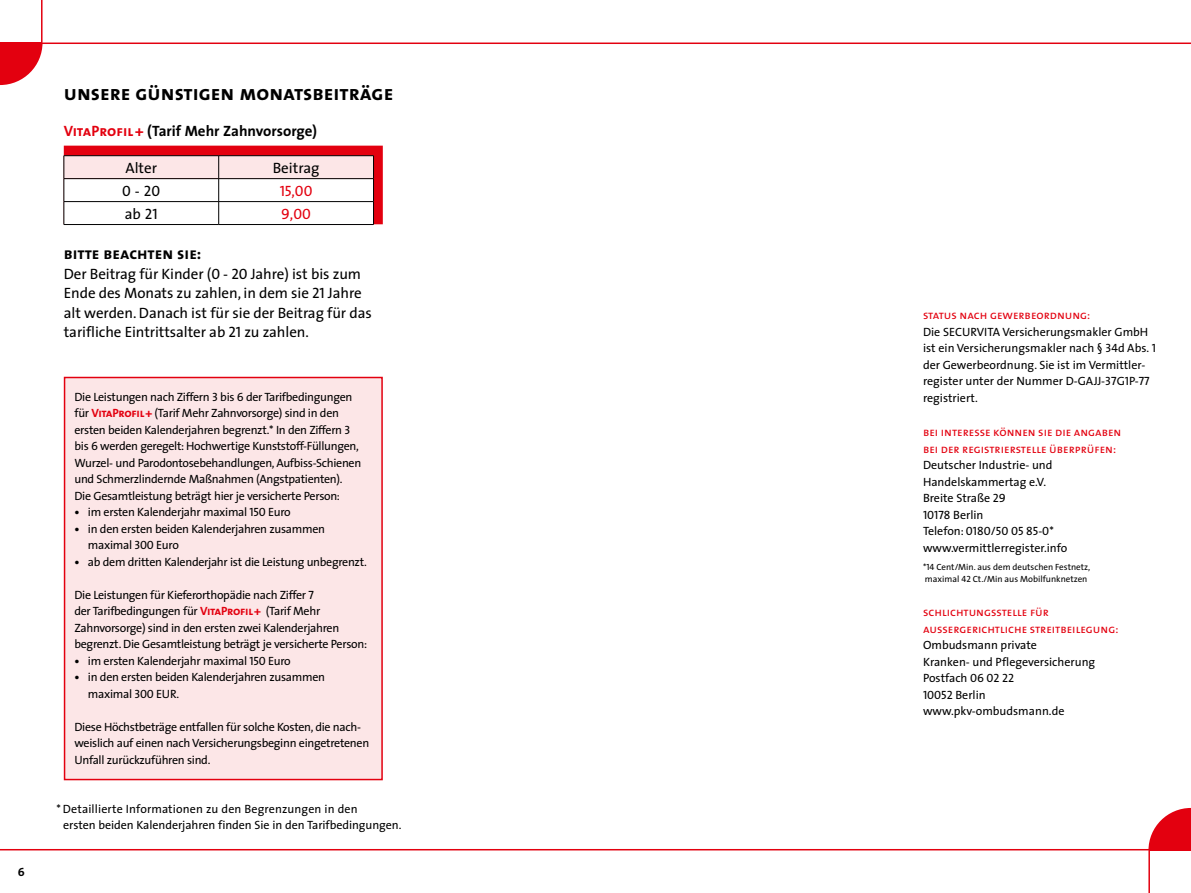
<style>
.page{position:relative;width:1191px;height:893px;background:#fff}
.page>*{position:absolute;margin:0;border:0;box-sizing:border-box;transform-origin:0 0}
.t1{font:21px "The Sans Bold Caps";color:#000}
.t2{font:16.5px "The Sans Bold Caps";color:#000}
.t3{font:15px/19.5px "The Sans";letter-spacing:-.005em;color:#000}
.t4{font:700 15px "The Sans";color:#000}
.t5{font:15px "The Sans Caps";color:#e3000f}
.t6{font:15px "The Sans Caps";color:#000}
.t7{font:12px/16.5px "The Sans";letter-spacing:-.025em;color:#000}
.t8{font:12px/16.5px "The Sans";color:#000}
.t9{font:12px/16.5px "The Sans Caps";color:#e3000f}
.t10{font:12px/16.5px "The Sans";letter-spacing:-.005em;color:#000}
.t11{font:12px "The Sans Caps";color:#000}
.t12{font:12px "The Sans Bold Caps";color:#000}
.t13{font:9px/12px "The Sans";color:#000}
.s1{font-family:"The Sans Bold Caps";font-weight:400;color:#e3000f}
.s2{font-family:"The Sans Caps"}
.s3{font-family:"The Sans Bold Caps";color:#e3000f}
.s4{font-family:"The Sans Bold Caps"}
.s5{font-family:"The Sans"}
</style>
<div class="page">
<div style="left:64px;top:377px;width:319px;height:403px;background:#fce6e7;border:2px solid #e3000f"></div>
<hr style="left:0;top:43px;width:1191px;height:1px;background:#e3000f">
<svg style="left:0;top:44px;width:43px;height:41px"></svg>
<hr style="left:41px;top:0;width:2px;height:43px;background:#e3000f">
<hr style="left:0;top:849px;width:1191px;height:1px;background:#e3000f">
<svg style="left:1148px;top:808px;width:43px;height:41px"></svg>
<hr style="left:1148px;top:850px;width:2px;height:43px;background:#e3000f">
<div style="left:64px;top:146px;width:319px;height:78px;background:#e3000f"></div>
<hr style="left:64px;top:155px;width:155px;height:1px;background:#000">
<hr style="left:219px;top:155px;width:154px;height:1px;background:#000">
<svg style="left:64px;top:156px;width:310px;height:69px;background:#f3ecec"></svg>
<hr style="left:64px;top:224px;width:155px;height:1px;background:#000">
<hr style="left:219px;top:224px;width:154px;height:1px;background:#000">
<p class="t12" style="left:18px;top:862px;width:8px">6</p>
<h1 class="t1" style="left:64px;top:76px;width:331px">unsere günstigen monatsbeiträge</h1>
<p class="t4" style="left:64px;top:119px;width:255px"><span class="s1">VitaProfil+</span> (Tarif Mehr Zahnvorsorge)</p>
<p class="t3" style="left:125px;top:157px;width:33px">Alter</p>
<p class="t3" style="left:273px;top:157px;width:48px">Beitrag</p>
<p class="t6" style="left:122px;top:178px;width:39px">0 - 20</p>
<p class="t5" style="left:280px;top:178px;width:34px">15,00</p>
<p class="t3" style="left:125px;top:203px;width:35px">ab <span class="s2">21</span></p>
<p class="t5" style="left:281px;top:201px;width:31px">9,00</p>
<h2 class="t2" style="left:64px;top:240px;width:139px">bitte beachten sie:</h2>
<p class="t3" style="left:64px;top:263px;width:309px">Der Beitrag für Kinder (<span class="s2">0 - 20</span> Jahre) ist bis zum Ende des Monats zu zahlen, in dem sie <span class="s2">21</span> Jahre alt werden. Danach ist für sie der Beitrag für das tarifliche Eintrittsalter ab <span class="s2">21</span> zu zahlen.</p>
<p class="t7" style="left:74px;top:388px;width:288px">Die Leistungen nach Ziffern <span class="s2">3</span> bis <span class="s2">6</span> der Tarifbedingungen für <span class="s3">VitaProfil+</span> (Tarif Mehr Zahnvorsorge) sind in den ersten beiden Kalenderjahren begrenzt.* In den Ziffern <span class="s2">3 </span>bis <span class="s2">6</span> werden geregelt: Hochwertige Kunststoff-Füllungen, Wurzel- und Parodontosebehandlungen, Aufbiss-Schienen und Schmerzlindernde Maßnahmen (Angstpatienten).<br>Die Gesamtleistung beträgt hier je versicherte Person:</p>
<p class="t7" style="left:74px;top:504px;width:218px"><span class="s4">•</span> im ersten Kalenderjahr maximal <span class="s2">150</span> Euro</p>
<p class="t7" style="left:88px;top:520px;width:239px;text-indent:-14px"><span class="s4">•</span> in den ersten beiden Kalenderjahren zusammen maximal <span class="s2">300</span> Euro</p>
<p class="t7" style="left:74px;top:553px;width:294px"><span class="s4">•</span> ab dem dritten Kalenderjahr ist die Leistung unbegrenzt.</p>
<p class="t7" style="left:74px;top:586px;width:294px">Die Leistungen für Kieferorthopädie nach Ziffer <span class="s2">7<br></span>der Tarifbedingungen für <span class="s3">VitaProfil+</span> (Tarif Mehr Zahnvorsorge) sind in den ersten zwei Kalenderjahren begrenzt. Die Gesamtleistung beträgt je versicherte Person:</p>
<p class="t7" style="left:74px;top:652px;width:218px"><span class="s4">•</span> im ersten Kalenderjahr maximal <span class="s2">150</span> Euro</p>
<p class="t7" style="left:88px;top:669px;width:239px;text-indent:-14px"><span class="s4">•</span> in den ersten beiden Kalenderjahren zusammen maximal <span class="s2">300</span> EUR.</p>
<p class="t7" style="left:74px;top:718px;width:296px">Diese Höchstbeträge entfallen für solche Kosten, die nach&shy;weislich auf einen nach Versicherungsbeginn eingetretenen<br>Unfall zurückzuführen sind.</p>
<p class="t10" style="left:63px;top:800px;width:340px;text-indent:-7px">*Detaillierte Informationen zu den Begrenzungen in den<br>ersten beiden Kalenderjahren finden Sie in den Tarifbedingungen.</p>
<p class="t9" style="left:923px;top:306px;width:169px">status nach gewerbeordnung:</p>
<p class="t8" style="left:923px;top:323px;width:234px">Die SECURVITA Versicherungsmakler GmbH ist ein Versicherungsmakler nach § <span class="s2">34</span>d Abs. <span class="s2">1 </span>der Gewerbeordnung. Sie ist im Vermittler&shy;register unter der Nummer <span class="s2">D-GAJJ-37G1P-77 </span>registriert.</p>
<p class="t9" style="left:923px;top:423px;width:200px">bei interesse können sie die angaben bei der registrierstelle überprüfen:</p>
<p class="t8" style="left:923px;top:456px;width:131px">Deutscher Industrie- und<br>Handelskammertag e.V.<br>Breite Straße <span class="s2">29<br>10178</span> Berlin</p>
<p class="t11" style="left:923px;top:521px;width:132px"><span class="s5">Telefon:</span> 0180/50 05 85-0*</p>
<p class="t8" style="left:923px;top:539px;width:146px">www.vermittlerregister.info</p>
<p class="t13" style="left:923px;top:560px;width:169px">*<span class="s2">14</span> Cent/Min. aus dem deutschen Festnetz, maximal <span class="s2">42</span> Ct./Min aus Mobilfunknetzen</p>
<p class="t9" style="left:923px;top:603px;width:197px">schlichtungsstelle für aussergerichtliche streitbeilegung:</p>
<p class="t8" style="left:923px;top:636px;width:174px">Ombudsmann private<br>Kranken- und Pflegeversicherung<br>Postfach <span class="s2">06 02 22<br>10052</span> Berlin www.pkv-ombudsmann.de</p>
</div>
